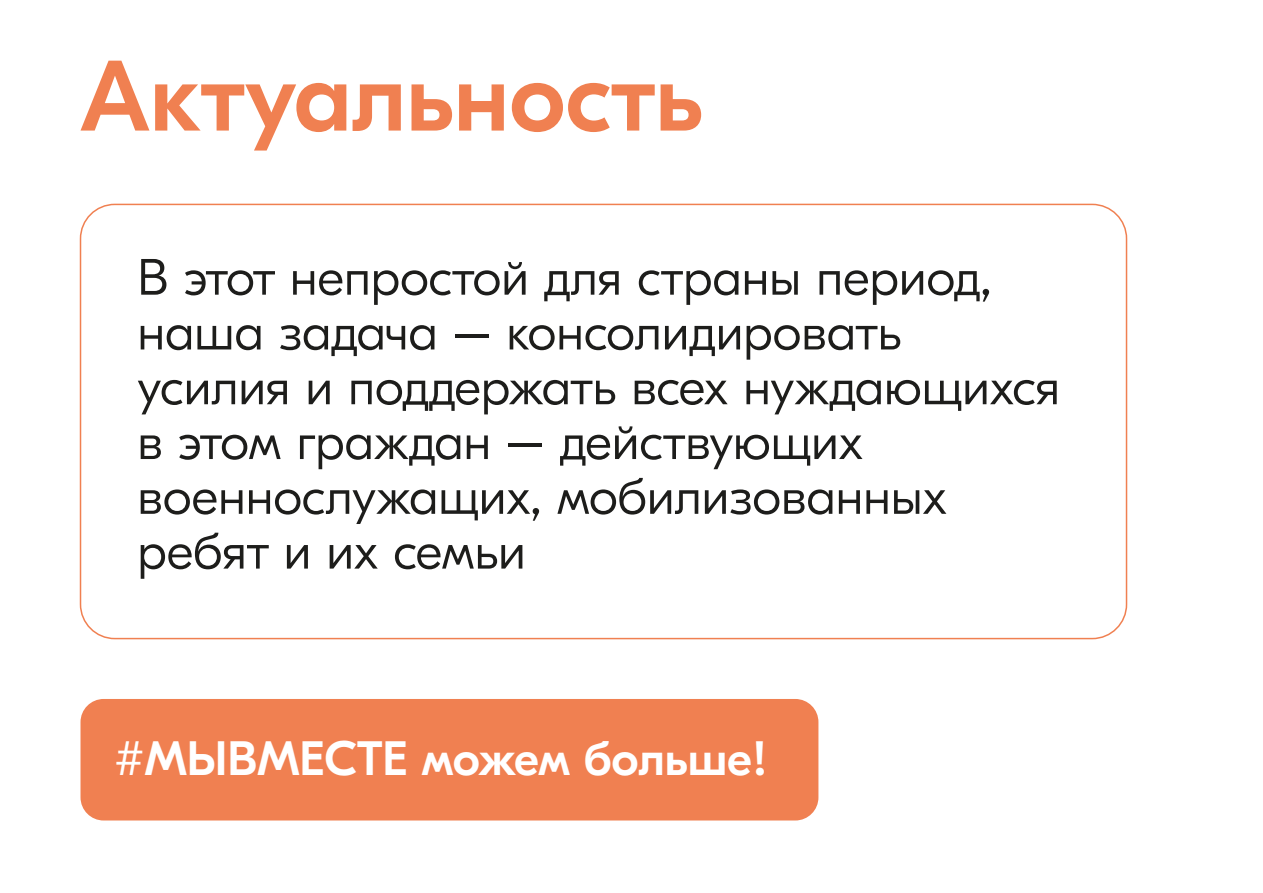
<style>
.page{position:relative;width:1263px;height:893px;background:#fff}
.page>*{position:absolute;margin:0;border:0;box-sizing:border-box;transform-origin:0 0}
.t1{font:500 99.9px "GT Eesti Display LC";color:#f08051}
.t2{font:300 51px/54.8px "GT Eesti Display LC";color:#1d1d1b}
.t3{font:500 48.15px "GT Eesti Display LC";color:#fff}
</style>
<div class="page">
<div style="left:81px;top:699px;width:737px;height:121px;background:#f08051;border-radius:23px"></div>
<h1 class="t1" style="left:80px;top:42px;width:624px">Актуальность</h1>
<p class="t2" style="left:137px;top:251px;width:924px">В этот непростой для страны период, наша задача – консолидировать усилия и поддержать всех нуждающихся в этом граждан – действующих военнослужащих, мобилизованных ребят и их семьи</p>
<p class="t3" style="left:114px;top:733px;width:655px">#МЫВМЕСТЕ можем больше!</p>
</div>
